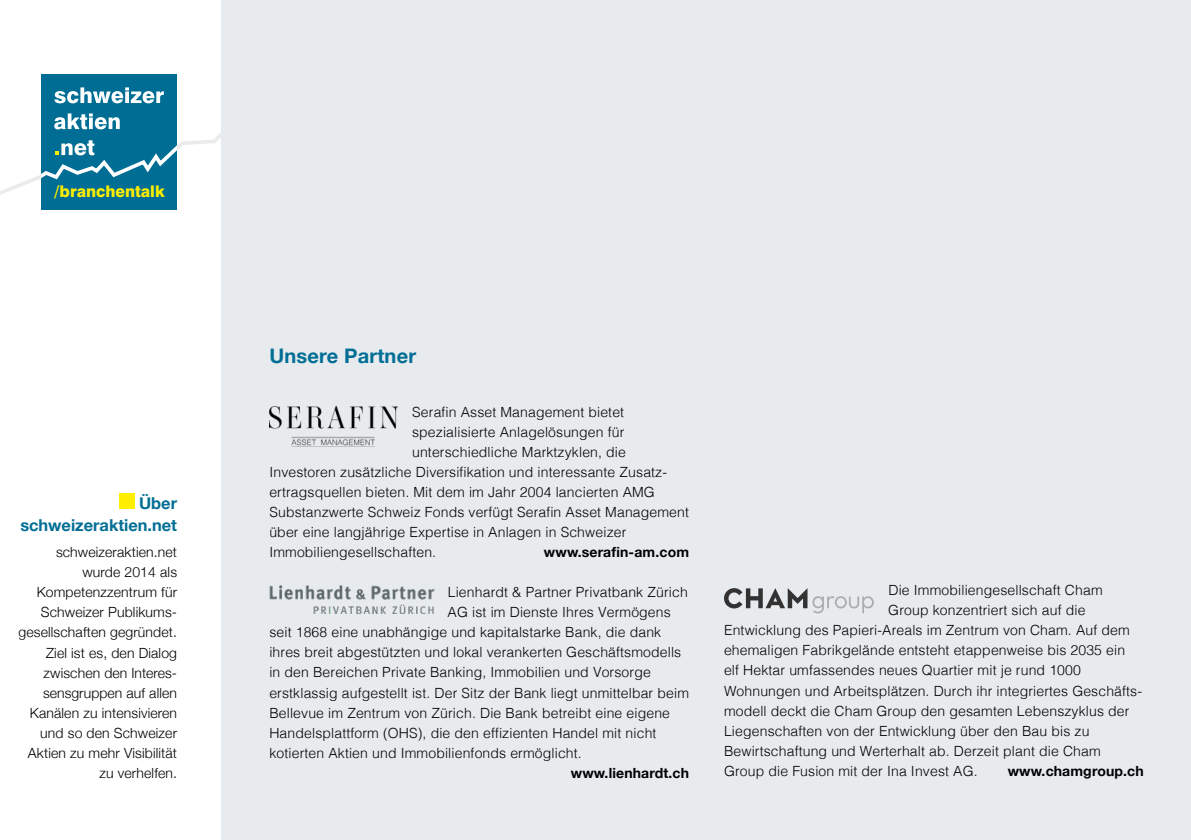
<style>
.page{position:relative;width:1191px;height:840px;background:#fff}
.page>*{position:absolute;margin:0;border:0;box-sizing:border-box;transform-origin:0 0}
.t1{font:700 20px "Helvetica Neue";letter-spacing:.01em;color:#006e94}
.t2{font:700 16.4px/22px "Helvetica Neue";color:#006e94;text-align:right}
.t3{font:800 16px "Swiss 721 BT";color:#ffed00}
.t4{font:300 14px "Helvetica";letter-spacing:.01em;color:#000}
.t5{font:300 14px/20px "Helvetica Neue";letter-spacing:.01em;color:#000;text-align:right}
.t6{font:700 14px "Helvetica Neue";letter-spacing:.01em;color:#000}
</style>
<div class="page">
<div style="left:221px;top:0;width:970px;height:839px;background:#e7ebee"></div>
<img style="left:269px;top:406px;width:129px;height:40px">
<img style="left:269px;top:585px;width:166px;height:28px">
<div style="left:119px;top:493px;width:15px;height:15px;background:#fe0"></div>
<div style="left:41px;top:74px;width:136px;height:136px;background:#006e94"></div>
<svg style="left:41px;top:140px;width:136px;height:40px"></svg>
<svg style="left:54px;top:113px;width:66px;height:16px"></svg>
<svg style="left:54px;top:87px;width:110px;height:16px"></svg>
<svg style="left:724px;top:588px;width:150px;height:25px"></svg>
<p class="t3" style="left:54px;top:182px;width:112px">/branchentalk</p>
<p class="t2" style="left:20px;top:492px;width:158px">Über schweizeraktien.net</p>
<p class="t5" style="left:19px;top:541px;width:160px">schweizeraktien.net wurde 2014 als<br>Kompetenzzentrum für<br>Schweizer Publikums&shy;gesellschaften gegründet.<br>Ziel ist es, den Dialog zwischen den Interes&shy;sensgruppen auf allen<br>Kanälen zu intensivieren und so den Schweizer<br>Aktien zu mehr Visibilität zu verhelfen.</p>
<h1 class="t1" style="left:269px;top:340px;width:148px">Unsere Partner</h1>
<p class="t4" style="left:412px;top:400px;width:213px">Serafin Asset Management bietet</p>
<p class="t4" style="left:412px;top:420px;width:214px">spezialisierte Anlagelösungen für</p>
<p class="t4" style="left:412px;top:440px;width:215px">unterschiedliche Marktzyklen, die</p>
<p class="t4" style="left:269px;top:460px;width:399px">Investoren zusätzliche Diversifikation und interessante Zusatz-</p>
<p class="t4" style="left:269px;top:480px;width:387px">ertragsquellen bieten. Mit dem im Jahr 2004 lancierten AMG</p>
<p class="t4" style="left:269px;top:500px;width:421px">Substanzwerte Schweiz Fonds verfügt Serafin Asset Management</p>
<p class="t4" style="left:269px;top:520px;width:358px">über eine langjährige Expertise in Anlagen in Schweizer</p>
<p class="t4" style="left:269px;top:540px;width:168px">Immobiliengesellschaften.</p>
<p class="t6" style="left:544px;top:541px;width:147px">www.serafin-am.com</p>
<p class="t4" style="left:448px;top:580px;width:242px">Lienhardt &amp; Partner Privatbank Zürich</p>
<p class="t4" style="left:447px;top:600px;width:225px">AG ist im Dienste Ihres Vermögens</p>
<p class="t4" style="left:269px;top:620px;width:393px">seit 1868 eine unabhängige und kapitalstarke Bank, die dank</p>
<p class="t4" style="left:269px;top:640px;width:413px">ihres breit abgestützten und lokal verankerten Geschäftsmodells</p>
<p class="t4" style="left:269px;top:660px;width:383px">in den Bereichen Private Banking, Immobilien und Vorsorge</p>
<p class="t4" style="left:269px;top:680px;width:421px">erstklassig aufgestellt ist. Der Sitz der Bank liegt unmittelbar beim</p>
<p class="t4" style="left:269px;top:700px;width:402px">Bellevue im Zentrum von Zürich. Die Bank betreibt eine eigene</p>
<p class="t4" style="left:269px;top:720px;width:389px">Handelsplattform (OHS), die den effizienten Handel mit nicht</p>
<p class="t4" style="left:269px;top:740px;width:314px">kotierten Aktien und Immobilienfonds ermöglicht.</p>
<p class="t6" style="left:571px;top:761px;width:120px">www.lienhardt.ch</p>
<p class="t4" style="left:888px;top:578px;width:216px">Die Immobiliengesellschaft Cham</p>
<p class="t4" style="left:888px;top:598px;width:199px">Group konzentriert sich auf die</p>
<p class="t4" style="left:724px;top:618px;width:407px">Entwicklung des Papieri-Areals im Zentrum von Cham. Auf dem</p>
<p class="t4" style="left:724px;top:638px;width:403px">ehemaligen Fabrikgelände entsteht etappenweise bis 2035 ein</p>
<p class="t4" style="left:724px;top:658px;width:358px">elf Hektar umfassendes neues Quartier mit je rund 1000</p>
<p class="t4" style="left:724px;top:678px;width:419px">Wohnungen und Arbeitsplätzen. Durch ihr integriertes Geschäfts-</p>
<p class="t4" style="left:724px;top:698px;width:407px">modell deckt die Cham Group den gesamten Lebenszyklus der</p>
<p class="t4" style="left:724px;top:718px;width:367px">Liegenschaften von der Entwicklung über den Bau bis zu</p>
<p class="t4" style="left:724px;top:738px;width:378px">Bewirtschaftung und Werterhalt ab. Derzeit plant die Cham</p>
<p class="t4" style="left:724px;top:758px;width:255px">Group die Fusion mit der Ina Invest AG.</p>
<p class="t6" style="left:1007px;top:759px;width:137px">www.chamgroup.ch</p>
</div>
